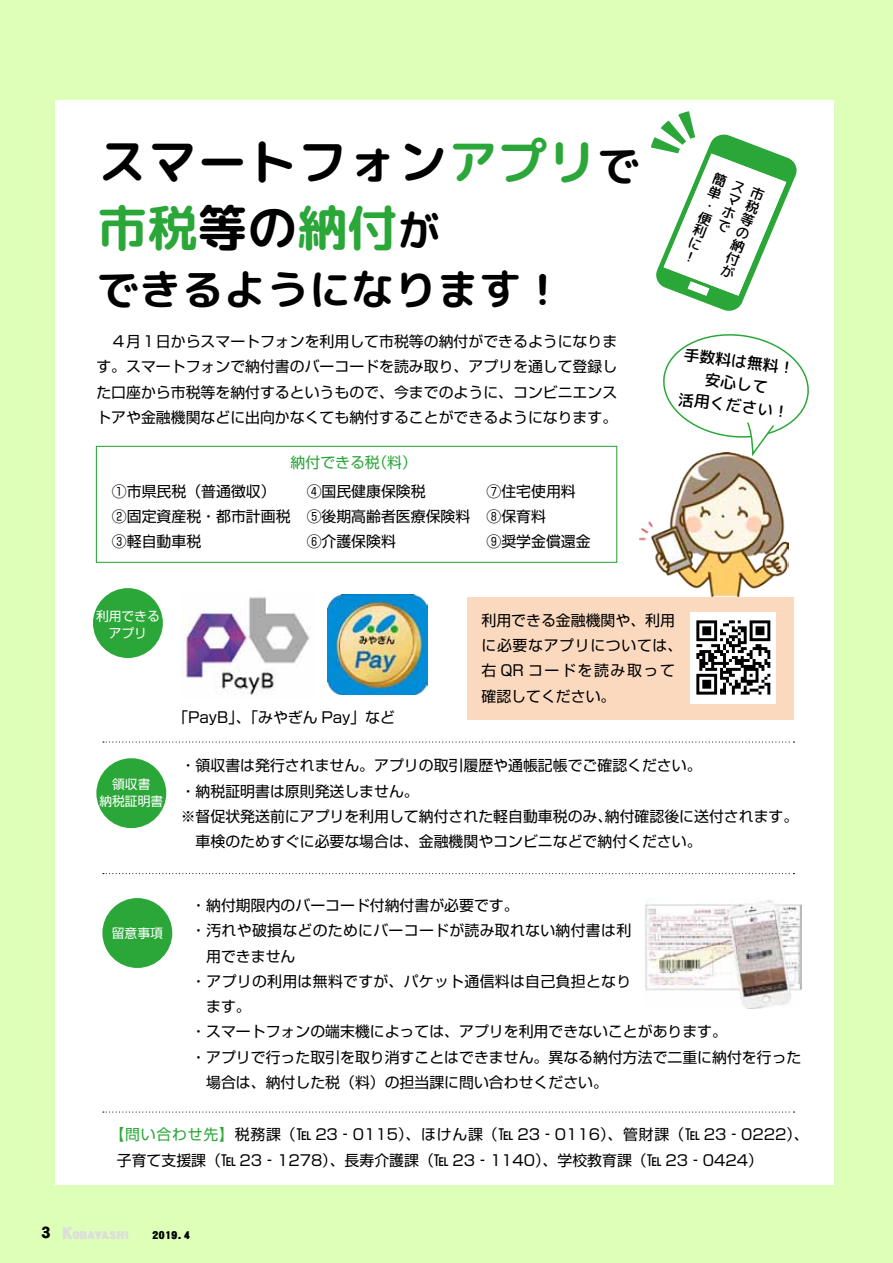
<style>
.page{position:relative;width:893px;height:1263px;background:#deffb8}
.page>*{position:absolute;margin:0;border:0;box-sizing:border-box;transform-origin:0 0}
.t1{font:49.95px/65.8px "rounded x mgenplus 1 c bold";color:#000}
.t2{font:42.45px/59.2px "rounded x mgenplus 1 c bold";color:#000}
.t3{font:15.9px/22.4px "rounded x mgenplus 1 c medium";color:#000;text-align:center}
.t4{font:15.9px "DF Gothic EB WINP RKSJ H";color:#000}
.t5{font:14.85px/25.2px "Shin Go Pro";color:#000}
.t6{font:14.85px/25.2px "Shin Go Pro";letter-spacing:.045em;color:#000}
.t7{font:14.85px "Shin Go Pro";color:#2aa738}
.t8{font:13.8px/13.8px "rounded x mgenplus 1 c medium";color:#000;text-align:justify}
.t9{font:12.75px/17px "Shin Go Pro";color:#fff;text-align:center}
.t10{font:10.95px "DF Gothic UB WIN RKSJ H";letter-spacing:-.04em;color:#dcdddd;scale:1.48 1}
.t11{font:10.95px "DF Gothic UB WIN RKSJ H";color:#000;scale:1.16 1}
.s1{color:#2aa738}
.s2{font-size:16.95px}
</style>
<div class="page">
<div style="left:55px;top:100px;width:778px;height:1084px;background:#fff"></div>
<img style="left:640px;top:458px;width:149px;height:139px">
<svg style="left:663px;top:334px;width:146px;height:124px"></svg>
<div style="left:96px;top:446px;width:521px;height:117px;border:1px solid #2aa738"></div>
<div style="left:96px;top:758px;width:70px;height:70px;background:#2aa738;border-radius:50%"></div>
<img style="left:181px;top:596px;width:129px;height:99px">
<img style="left:327px;top:594px;width:100px;height:100px">
<svg style="left:103px;top:741px;width:691px;height:1px"></svg>
<svg style="left:103px;top:873px;width:691px;height:1px"></svg>
<div style="left:468px;top:597px;width:326px;height:122px;background:#fbd9bf"></div>
<img style="left:691px;top:612px;width:84px;height:92px">
<div style="left:93px;top:588px;width:70px;height:70px;background:#2aa738;border-radius:50%"></div>
<img style="left:644px;top:900px;width:157px;height:109px">
<svg style="left:103px;top:1111px;width:691px;height:1px"></svg>
<div style="left:102px;top:898px;width:70px;height:70px;background:#2aa738;border-radius:50%"></div>
<svg style="left:651px;top:111px;width:146px;height:200px"></svg>
<h1 class="t1" style="left:98px;top:129px;width:501px">スマートフォン<span class="s1">アプリ市税</span>等の<span class="s1">納付</span></h1>
<h2 class="t2" style="left:96px;top:201px;width:469px;text-indent:301px">が<br>できるようになります!</h2>
<h2 class="t2" style="left:597px;top:136px;width:44px">で</h2>
<p class="t5" style="left:96px;top:327px;width:522px;text-align:justify">　４月１日からスマートフォンを利用して市税等の納付ができるようになります。スマートフォンで納付書のバーコードを読み取り、アプリを通して登録した口座から市税等を納付するというもので、今までのように、コンビニエンストアや金融機関などに出向かなくても納付することができるようになります。</p>
<p class="t7" style="left:372px;top:450px;width:46px">（料(</p>
<p class="t7" style="left:291px;top:450px;width:91px">納付できる税</p>
<p class="t5" style="left:112px;top:477px;width:180px">①市県民税（普通徴収(<br>②固定資産税・都市計画税<br>③軽自動車税</p>
<p class="t5" style="left:307px;top:477px;width:165px">④国民健康保険税<br>⑤後期高齢者医療保険料<br>⑥介護保険料</p>
<p class="t5" style="left:486px;top:477px;width:106px">⑦住宅使用料<br>⑧保育料<br>⑨奨学金償還金</p>
<p class="t8" style="left:735px;top:178px;width:8px;rotate:21deg">スマホで</p>
<p class="t8" style="left:753px;top:185px;width:8px;rotate:21deg">市税等の納付が</p>
<p class="t3" style="left:685px;top:343px;width:113px;rotate:7deg">手数料は無料!安心して<br>活用ください!</p>
<p class="t9" style="left:96px;top:606px;width:65px">利用できるアプリ</p>
<p class="t9" style="left:99px;top:774px;width:65px">領収書<br>納税証明書</p>
<p class="t5" style="left:173px;top:702px;width:223px">「PayB」、「みやぎん Pay」など</p>
<p class="t6" style="left:481px;top:606px;width:202px">利用できる金融機関や、利用に必要なアプリについては、右 QR コードを読み取って確認してください。</p>
<p class="t5" style="left:181px;top:751px;width:522px">・領収書は発行されません。アプリの取引履歴や通帳記帳でご確認ください。</p>
<p class="t5" style="left:181px;top:776px;width:240px">・納税証明書は原則発送しません。</p>
<p class="t5" style="left:605px;top:802px;width:195px">納付確認後に送付されます。</p>
<p class="t5" style="left:181px;top:802px;width:522px">※督促状発送前にアプリを利用して納付された軽自動車税のみ、<br>　車検のためすぐに必要な場合は、金融機関やコンビニなどで納付ください。</p>
<p class="t9" style="left:112px;top:923px;width:53px">留意事項</p>
<p class="t5" style="left:191px;top:891px;width:612px">・納付期限内のバーコード付納付書が必要です。<br>・汚れや破損などのためにバーコードが読み取れない納付書は利<br>　用できません<br>・アプリの利用は無料ですが、パケット通信料は自己負担となり<br>　ます。<br>・スマートフォンの端末機によっては、アプリを利用できないことがあります。<br>・アプリで行った取引を取り消すことはできません。異なる納付方法で二重に納付を行った　場合は、納付した税（料）の担当課に問い合わせください。</p>
<p class="t5" style="left:117px;top:1120px;width:693px;text-indent:-7px"><span class="s1">【問い合わせ先】</span>税務課（℡ 23‐0115）、ほけん課（℡ 23‐0116）、管財課)TEL 23‐0222 、(子育て支援課（℡ 23‐1278）、長寿介護課（℡ 23‐1140）、学校教育課)TEL 23‐0424(</p>
<p class="t4" style="left:41px;top:1225px;width:11px">3</p>
<p class="t10" style="left:63px;top:1230px;width:47px"><span class="s2">K</span>OBAYASHI</p>
<p class="t11" style="left:152px;top:1230px;width:34px">2019.4</p>
</div>
